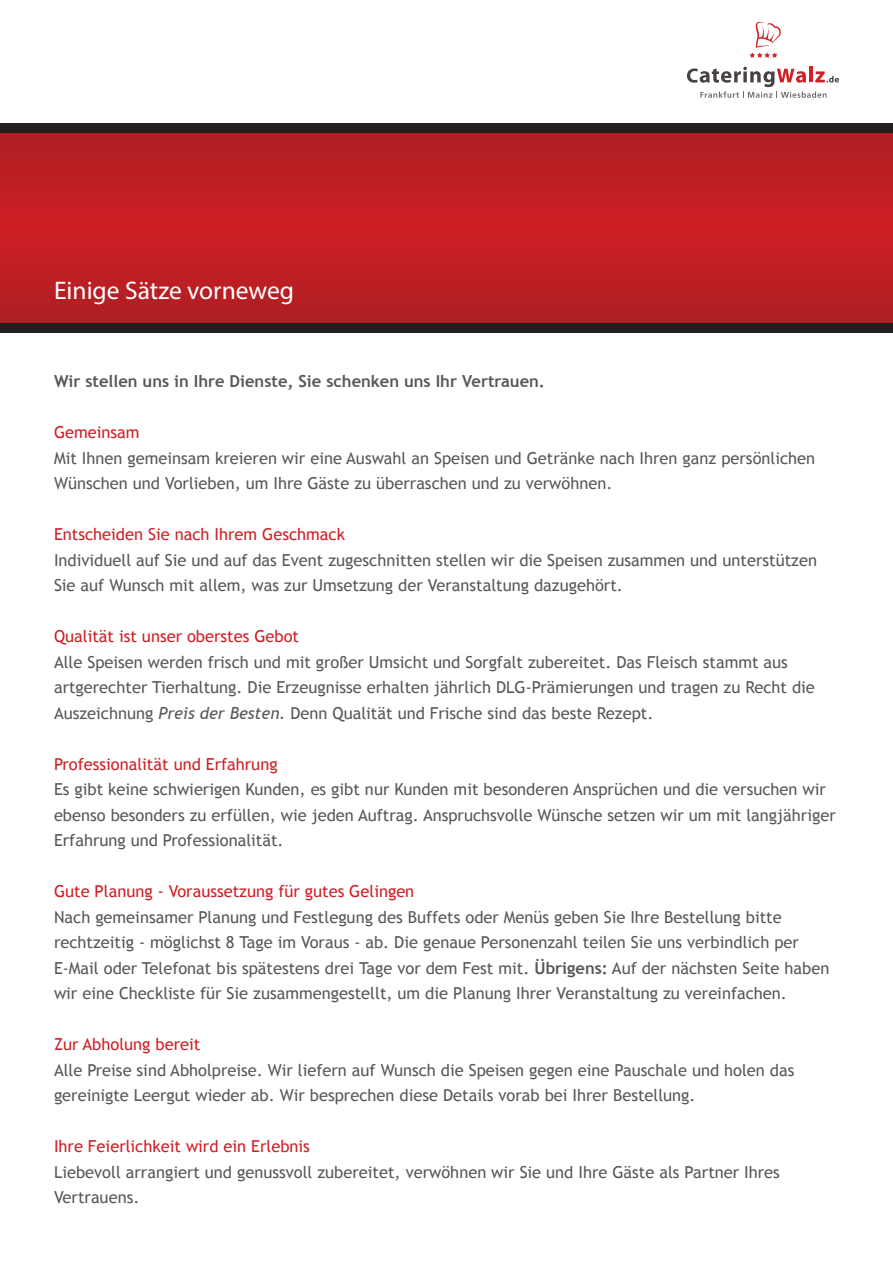
<style>
.page{position:relative;width:893px;height:1263px;background:#fff}
.page>*{position:absolute;margin:0;border:0;box-sizing:border-box;transform-origin:0 0}
.t1{font:25.5px "Myriad Pro";color:#fff}
.t2{font:16.5px/25.5px "Trebuchet MS";color:#57585a}
.t3{font:16.5px "Trebuchet MS";color:#cf2026}
.t4{font:700 16.5px "Trebuchet MS";color:#57585a}
.s1{font-style:italic}
.s2{font-weight:700}
</style>
<div class="page">
<svg style="left:0;top:133px;width:893px;height:191px;background:#bc1e23"></svg>
<div style="left:0;top:124px;width:893px;height:9px;background:#231f20"></div>
<div style="left:0;top:324px;width:893px;height:9px;background:#231f20"></div>
<svg style="left:687px;top:67px;width:152px;height:31px"></svg>
<svg style="left:749px;top:22px;width:32px;height:36px"></svg>
<h1 class="t1" style="left:54px;top:275px;width:242px">Einige Sätze vorneweg</h1>
<p class="t4" style="left:54px;top:371px;width:492px">Wir stellen uns in Ihre Dienste, Sie schenken uns Ihr Vertrauen.</p>
<p class="t3" style="left:54px;top:423px;width:87px">Gemeinsam</p>
<p class="t2" style="left:54px;top:446px;width:763px">Mit Ihnen gemeinsam kreieren wir eine Auswahl an Speisen und Getränke nach Ihren ganz persönlichen<br>Wünschen und Vorlieben, um Ihre Gäste zu überraschen und zu verwöhnen.</p>
<p class="t3" style="left:54px;top:525px;width:293px">Entscheiden Sie nach Ihrem Geschmack</p>
<p class="t2" style="left:54px;top:548px;width:764px">Individuell auf Sie und auf das Event zugeschnitten stellen wir die Speisen zusammen und unterstützen<br>Sie auf Wunsch mit allem, was zur Umsetzung der Veranstaltung dazugehört.</p>
<p class="t3" style="left:54px;top:627px;width:247px">Qualität ist unser oberstes Gebot</p>
<p class="t2" style="left:54px;top:650px;width:762px">Alle Speisen werden frisch und mit großer Umsicht und Sorgfalt zubereitet. Das Fleisch stammt aus artgerechter Tierhaltung. Die Erzeugnisse erhalten jährlich DLG-Prämierungen und tragen zu Recht die<br>Auszeichnung <span class="s1">Preis der Besten.</span> Denn Qualität und Frische sind das beste Rezept.</p>
<p class="t3" style="left:54px;top:754px;width:225px">Professionalität und Erfahrung</p>
<p class="t2" style="left:54px;top:777px;width:783px">Es gibt keine schwierigen Kunden, es gibt nur Kunden mit besonderen Ansprüchen und die versuchen wir ebenso besonders zu erfüllen, wie jeden Auftrag. Anspruchsvolle Wünsche setzen wir um mit langjähriger<br>Erfahrung und Professionalität.</p>
<p class="t3" style="left:54px;top:882px;width:362px">Gute Planung - Voraussetzung für gutes Gelingen</p>
<p class="t2" style="left:54px;top:904px;width:777px">Nach gemeinsamer Planung und Festlegung des Buffets oder Menüs geben Sie Ihre Bestellung bitte rechtzeitig - möglichst 8 Tage im Voraus - ab. Die genaue Personenzahl teilen Sie uns verbindlich per E-Mail oder Telefonat bis spätestens drei Tage vor dem Fest mit. <span class="s2">Übrigens:</span> Auf der nächsten Seite haben wir eine Checkliste für Sie zusammengestellt, um die Planung Ihrer Veranstaltung zu vereinfachen.</p>
<p class="t3" style="left:54px;top:1035px;width:148px">Zur Abholung bereit</p>
<p class="t2" style="left:54px;top:1057px;width:742px">Alle Preise sind Abholpreise. Wir liefern auf Wunsch die Speisen gegen eine Pauschale und holen das gereinigte Leergut wieder ab. Wir besprechen diese Details vorab bei Ihrer Bestellung.</p>
<p class="t3" style="left:54px;top:1137px;width:257px">Ihre Feierlichkeit wird ein Erlebnis</p>
<p class="t2" style="left:54px;top:1159px;width:727px">Liebevoll arrangiert und genussvoll zubereitet, verwöhnen wir Sie und Ihre Gäste als Partner Ihres<br>Vertrauens.</p>
</div>
